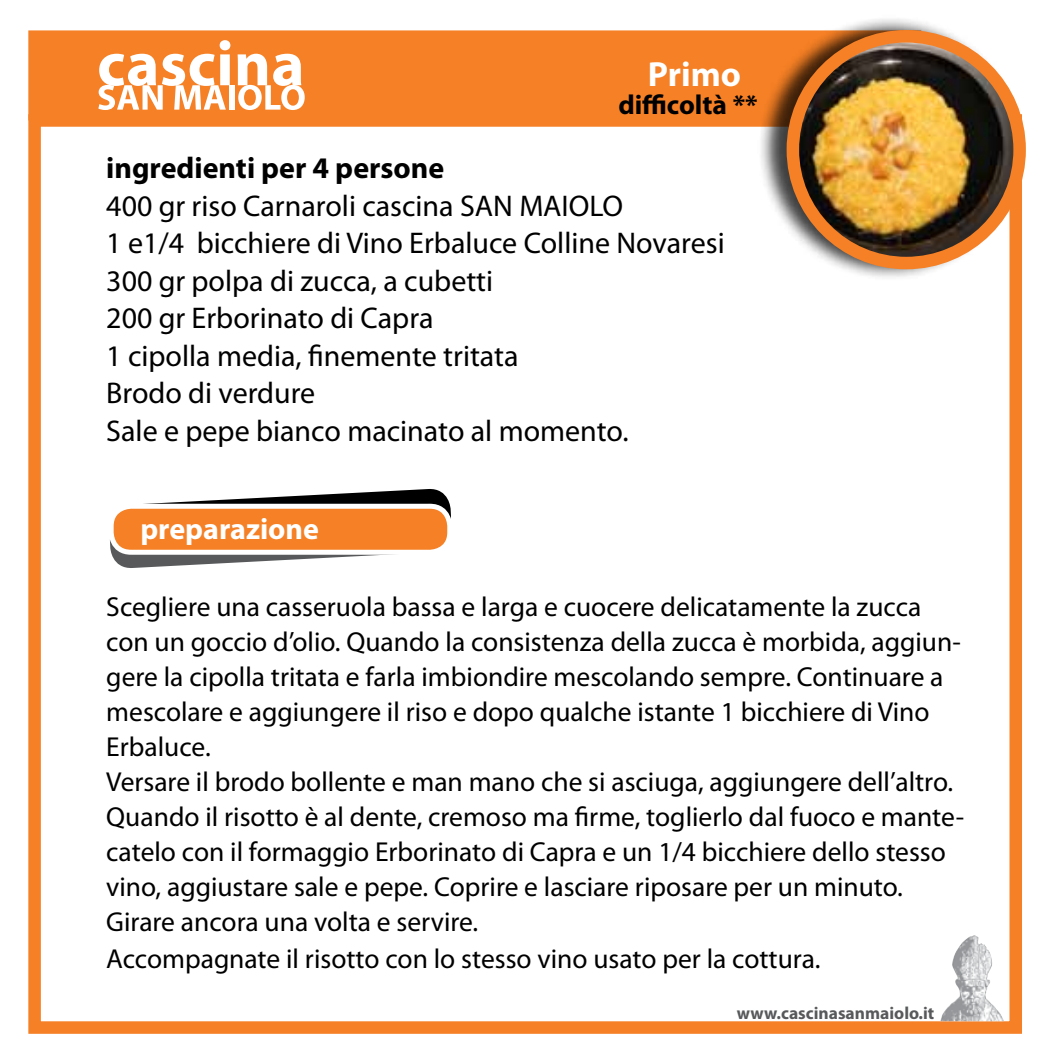
<style>
.page{position:relative;width:1063px;height:1063px;background:#fff}
.page>*{position:absolute;margin:0;border:0;box-sizing:border-box;transform-origin:0 0}
.t1{font:700 35px "Myriad Pro";color:#fff}
.t2{font:30px/37.5px "Myriad Pro";color:#000}
.t3{font:700 30px "Myriad Pro";color:#000}
.t4{font:700 30px "Myriad Pro";color:#fff}
.t5{font:27.5px/35px "Myriad Pro";color:#000}
.t6{font:700 27.5px "Myriad Pro";color:#000}
.t7{font:700 17.5px "Myriad Pro";color:#58595b}
</style>
<div class="page">
<div style="left:28px;top:114px;width:994px;height:920px;border:12px solid #f58025"></div>
<div style="left:28px;top:30px;width:893px;height:90px;background:#f58025"></div>
<div style="left:757px;top:15px;width:267px;height:266px;background:#000;opacity:.75"></div>
<img style="left:793px;top:36px;width:227px;height:227px">
<div style="left:787px;top:30px;width:239px;height:239px;border:12px solid #f58025;border-radius:50%"></div>
<svg style="left:143px;top:489px;width:307px;height:15px"></svg>
<svg style="left:110px;top:504px;width:341px;height:64px"></svg>
<div style="left:111px;top:506px;width:339px;height:46px;background:#f58025;border-radius:20px"></div>
<div style="left:109px;top:504px;width:343px;height:51px;border:5px solid #fff;border-radius:20px"></div>
<svg style="left:98px;top:40px;width:132px;height:70px"></svg>
<div style="left:229px;top:85px;width:6px;height:25px;background:#fff"></div>
<svg style="left:238px;top:54px;width:67px;height:56px"></svg>
<img style="left:940px;top:935px;width:64px;height:86px">
<p class="t1" style="left:648px;top:52px;width:95px">Primo</p>
<p class="t6" style="left:618px;top:87px;width:141px">difficoltà **</p>
<p class="t3" style="left:106px;top:149px;width:340px">ingredienti per 4 persone</p>
<p class="t2" style="left:106px;top:187px;width:620px">400 gr riso Carnaroli cascina SAN MAIOLO<br>1 e1/4 bicchiere di Vino Erbaluce Colline Novaresi 300 gr polpa di zucca, a cubetti<br>200 gr Erborinato di Capra<br>1 cipolla media, finemente tritata<br>Brodo di verdure<br>Sale e pepe bianco macinato al momento.</p>
<p class="t4" style="left:140px;top:509px;width:180px">preparazione</p>
<p class="t5" style="left:106px;top:589px;width:859px">Scegliere una casseruola bassa e larga e cuocere delicatamente la zucca con un goccio d’olio. Quando la consistenza della zucca è morbida, aggiun&shy;gere la cipolla tritata e farla imbiondire mescolando sempre. Continuare a mescolare e aggiungere il riso e dopo qualche istante 1 bicchiere di Vino Erbaluce.<br>Versare il brodo bollente e man mano che si asciuga, aggiungere dell’altro.<br>Quando il risotto è al dente, cremoso ma firme, toglierlo dal fuoco e mante&shy;catelo con il formaggio Erborinato di Capra e un 1/4 bicchiere dello stesso vino, aggiustare sale e pepe. Coprire e lasciare riposare per un minuto.<br>Girare ancora una volta e servire.</p>
<p class="t5" style="left:106px;top:941px;width:716px">Accompagnate il risotto con lo stesso vino usato per la cottura.</p>
<p class="t7" style="left:737px;top:1002px;width:199px">www.cascinasanmaiolo.it</p>
</div>
